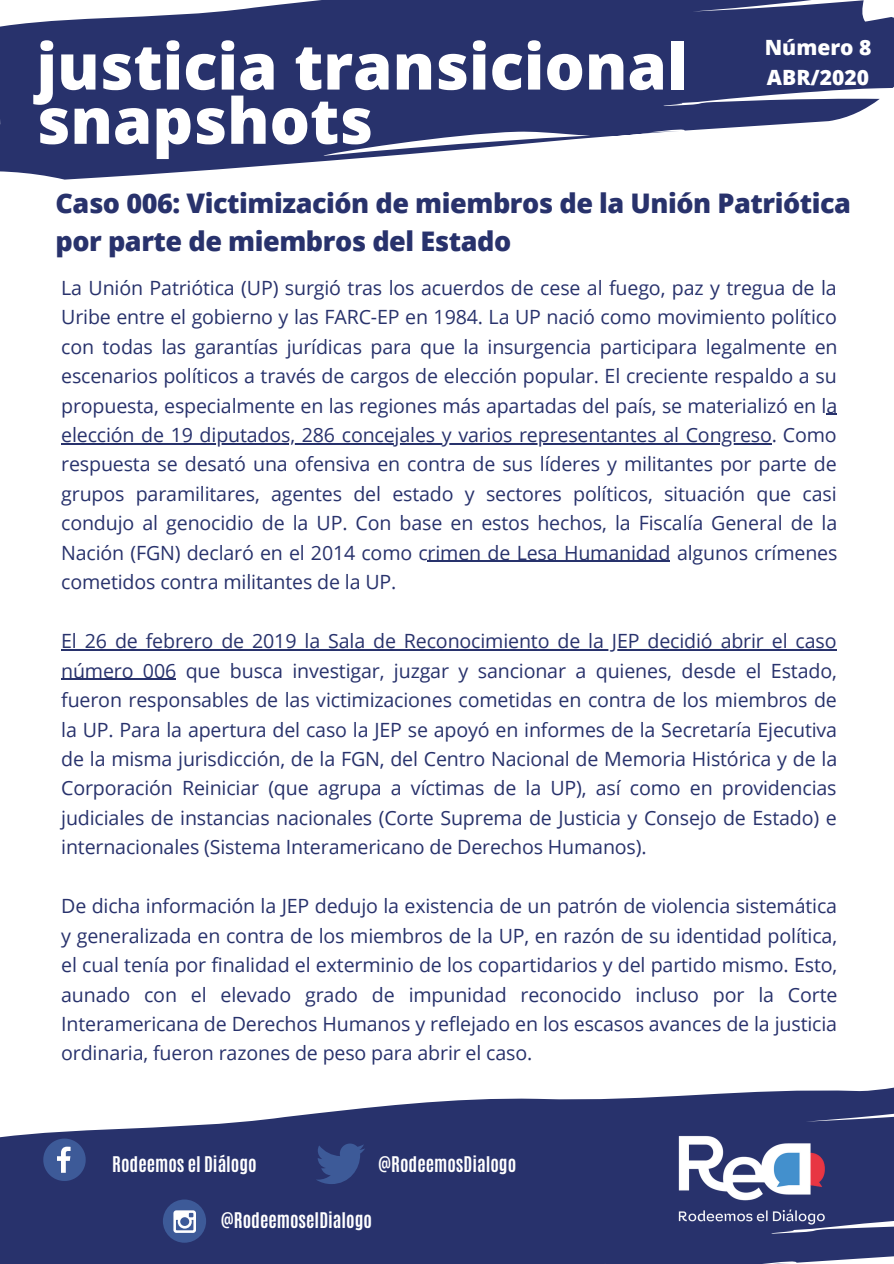
<style>
.page{position:relative;width:894px;height:1264px;background:#fff}
.page>*{position:absolute;margin:0;border:0;box-sizing:border-box;transform-origin:0 0}
.t1{font:800 63.45px/54.2px "Open Sans";color:#fff}
.t2{font:800 27px/37.3px "Open Sans";letter-spacing:-.015em;color:#28326c}
.t3{font:800 21px/29.2px "Open Sans";color:#fff}
.t4{font:19.65px/29.4px "Open Sans";letter-spacing:-.01em;color:#28326c;text-align:justify}
.t5{font:700 18px "Antonio";color:#fff}
</style>
<div class="page">
<svg style="left:0;top:0;width:893px;height:180px;fill:#28326c"></svg>
<svg style="left:826px;top:413px;width:11px;height:2px"></svg>
<hr style="left:61px;top:443px;width:710px;height:1px;background:#28326c">
<hr style="left:427px;top:561px;width:243px;height:1px;background:#28326c">
<hr style="left:61px;top:649px;width:775px;height:1px;background:#28326c">
<hr style="left:61px;top:678px;width:115px;height:2px;background:#28326c">
<svg style="left:0;top:1087px;width:893px;height:176px;fill:#28326c"></svg>
<svg style="left:43px;top:1138px;width:43px;height:42px;background:#4b6198"></svg>
<svg style="left:315px;top:1143px;width:50px;height:41px;background:#344985"></svg>
<div style="left:163px;top:1199px;width:43px;height:43px;background:#3d5a98;border-radius:50%"></div>
<svg style="left:173px;top:1210px;width:23px;height:22px"></svg>
<img style="left:644px;top:1093px;width:214px;height:162px">
<h1 class="t1" style="left:36px;top:38px;width:652px">justicia transicional snapshots</h1>
<p class="t3" style="left:764px;top:33px;width:108px">Número 8<br>ABR/2020</p>
<h2 class="t2" style="left:56px;top:184px;width:796px">Caso 006: Victimización de miembros de la Unión Patriótica por parte de miembros del Estado</h2>
<p class="t4" style="left:61px;top:272px;width:777px">La Unión Patriótica (UP) surgió tras los acuerdos de cese al fuego, paz y tregua de la Uribe entre el gobierno y las FARC-EP en 1984. La UP nació como movimiento político con todas las garantías jurídicas para que la insurgencia participara legalmente en escenarios políticos a través de cargos de elección popular. El creciente respaldo a su propuesta, especialmente en las regiones más apartadas del país, se materializó en la elección de 19 diputados, 286 concejales y varios representantes al Congreso. Como respuesta se desató una ofensiva en contra de sus líderes y militantes por parte de grupos paramilitares, agentes del estado y sectores políticos, situación que casi condujo al genocidio de la UP. Con base en estos hechos, la Fiscalía General de la Nación (FGN) declaró en el 2014 como crimen de Lesa Humanidad algunos crímenes cometidos contra militantes de la UP.</p>
<p class="t4" style="left:61px;top:626px;width:777px">El 26 de febrero de 2019 la Sala de Reconocimiento de la JEP decidió abrir el caso número 006 que busca investigar, juzgar y sancionar a quienes, desde el Estado, fueron responsables de las victimizaciones cometidas en contra de los miembros de la UP. Para la apertura del caso la JEP se apoyó en informes de la Secretaría Ejecutiva de la misma jurisdicción, de la FGN, del Centro Nacional de Memoria Histórica y de la Corporación Reiniciar (que agrupa a víctimas de la UP), así como en providencias judiciales de instancias nacionales (Corte Suprema de Justicia y Consejo de Estado) e internacionales (Sistema Interamericano de Derechos Humanos).</p>
<p class="t4" style="left:61px;top:890px;width:777px">De dicha información la JEP dedujo la existencia de un patrón de violencia sistemática y generalizada en contra de los miembros de la UP, en razón de su identidad política, el cual tenía por finalidad el exterminio de los copartidarios y del partido mismo. Esto, aunado con el elevado grado de impunidad reconocido incluso por la Corte Interamericana de Derechos Humanos y reflejado en los escasos avances de la justicia ordinaria, fueron razones de peso para abrir el caso.</p>
<p class="t5" style="left:112px;top:1151px;width:146px">Rodeemos el Diálogo</p>
<p class="t5" style="left:378px;top:1151px;width:140px">@RodeemosDialogo</p>
<p class="t5" style="left:221px;top:1207px;width:153px">@RodeemoselDialogo</p>
</div>
